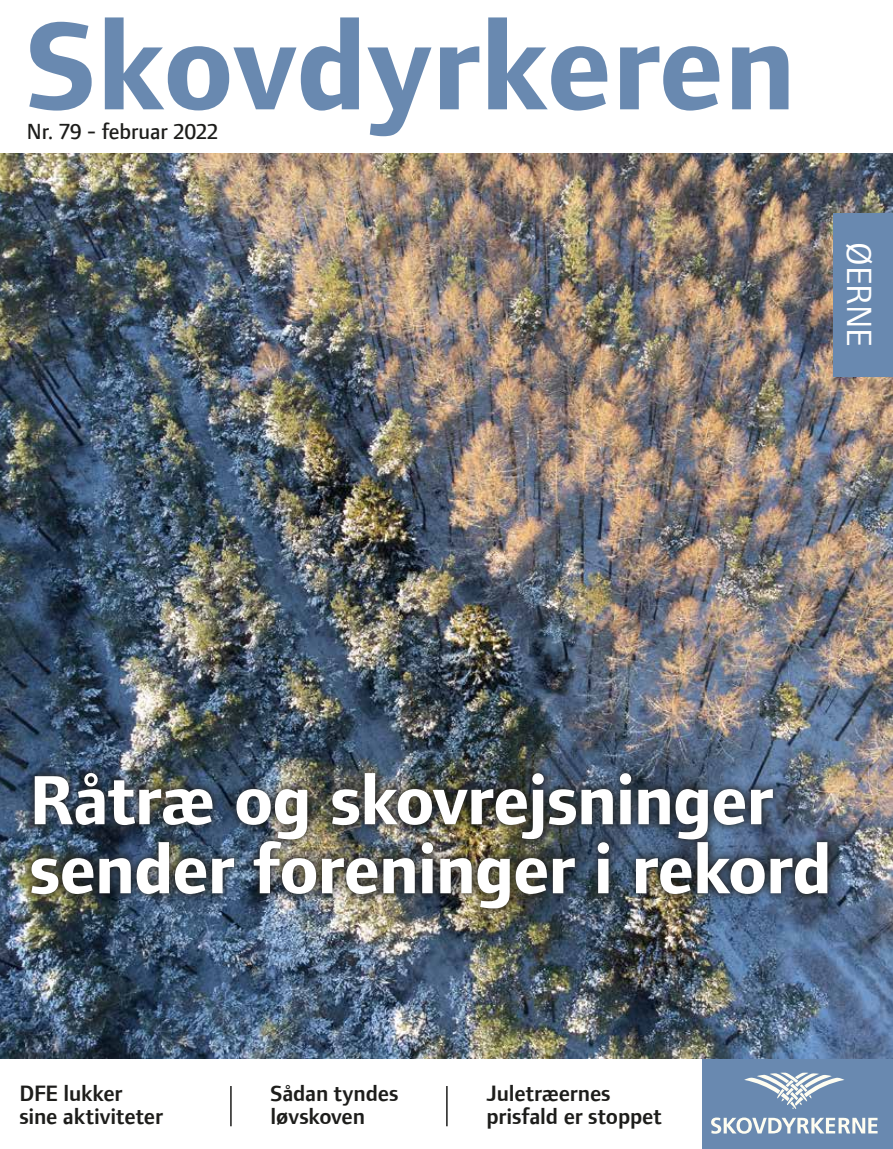
<style>
.page{position:relative;width:893px;height:1149px;background:#fff}
.page>*{position:absolute;margin:0;border:0;box-sizing:border-box;transform-origin:0 0}
.t1{font:700 72px/69px "Foundry Form Sans";letter-spacing:-.015em;color:#fff}
.t2{font:36px "Foundry Form Sans";color:#fff}
.t3{font:600 22.8px/22.5px "Foundry Form Sans";letter-spacing:-.005em;color:#1d1d1b}
.t4{font:500 22.5px "Foundry Form Sans";color:#1d1d1b}
</style>
<div class="page">
<div style="left:702px;top:1039px;width:191px;height:109px;background:#6989b0"></div>
<svg style="left:29px;top:17px;width:759px;height:119px"></svg>
<hr style="left:230px;top:1085px;width:2px;height:40px;background:#1d1d1b">
<hr style="left:446px;top:1085px;width:2px;height:40px;background:#1d1d1b">
<img style="left:0;top:153px;width:893px;height:904px">
<img style="left:22px;top:763px;width:815px;height:154px">
<svg style="left:744px;top:1072px;width:100px;height:36px"></svg>
<svg style="left:711px;top:1117px;width:167px;height:16px"></svg>
<div style="left:833px;top:213px;width:60px;height:163px;background:#6989b0"></div>
<p class="t4" style="left:27px;top:119px;width:193px">Nr. 79 - februar 2022</p>
<h2 class="t2" style="left:879px;top:242px;width:106px;rotate:90deg">ØERNE</h2>
<h1 class="t1" style="left:29px;top:765px;width:804px">Råtræ og skovrejsninger sender foreninger i rekord</h1>
<p class="t3" style="left:19px;top:1081px;width:145px">DFE lukker sine aktiviteter</p>
<p class="t3" style="left:270px;top:1081px;width:129px">Sådan tyndes løvskoven</p>
<p class="t3" style="left:486px;top:1081px;width:177px">Juletræernes prisfald er stoppet</p>
</div>
